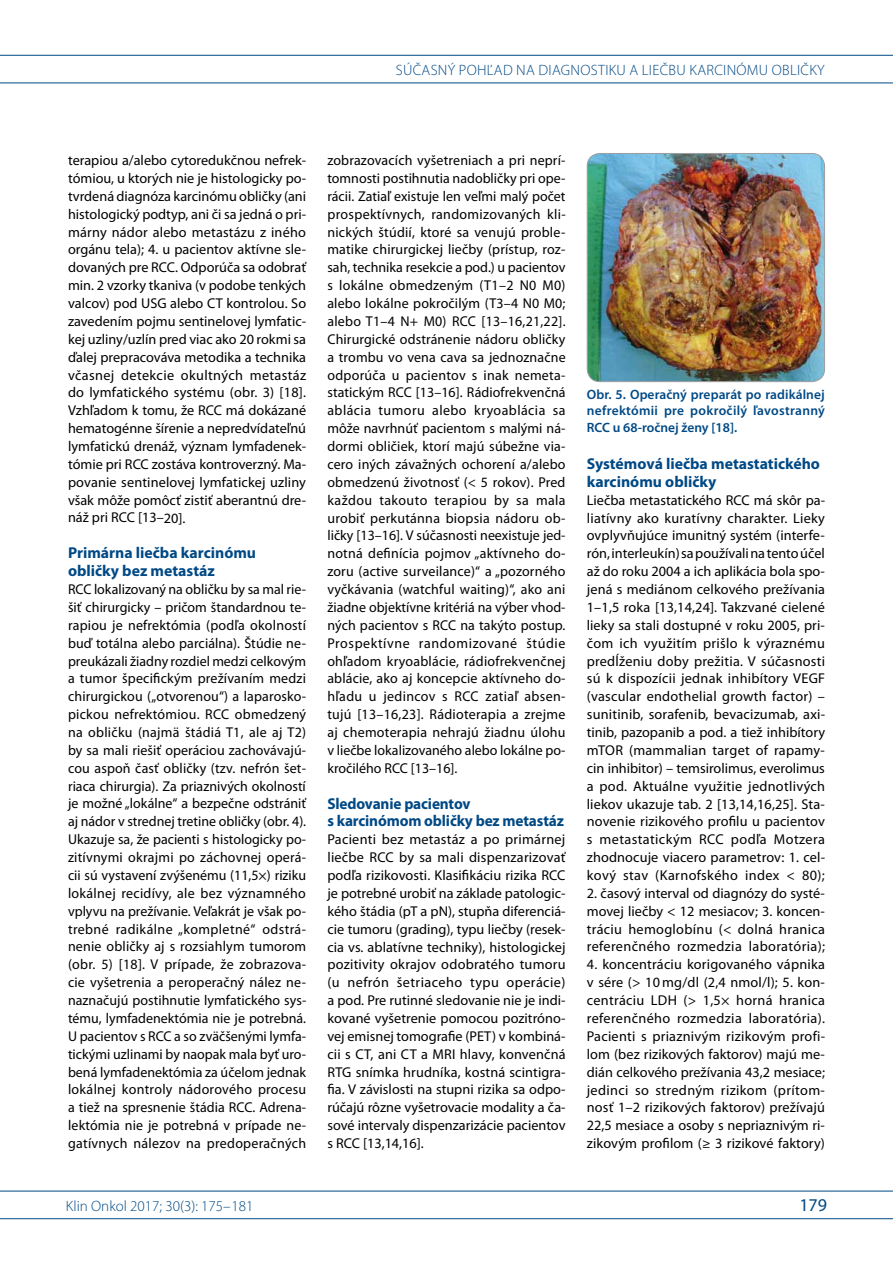
<style>
.page{position:relative;width:893px;height:1263px;background:#fff}
.page>*{position:absolute;margin:0;border:0;box-sizing:border-box;transform-origin:0 0}
.t1{font:18px "Myriad Pro";color:#004985}
.t2{font:700 15.75px/17.9px "Myriad Pro";color:#004985}
.t3{font:300 15px "Myriad Pro";letter-spacing:.02em;color:#004985}
.t4{font:300 15px "Myriad Pro";color:#004985}
.t5{font:14.25px/17.9px "Myriad Pro";letter-spacing:.01em;color:#000;text-align:justify}
.t6{font:600 13.5px/16.5px "Myriad Pro";letter-spacing:.02em;color:#004985;text-align:justify}
</style>
<div class="page">
<hr style="left:0;top:55px;width:893px;height:1px;background:#004985">
<hr style="left:0;top:83px;width:893px;height:1px;background:#004985">
<hr style="left:0;top:1191px;width:893px;height:1px;background:#004985">
<hr style="left:0;top:1218px;width:893px;height:1px;background:#004985">
<img style="left:587px;top:153px;width:238px;height:229px">
<div style="left:587px;top:153px;width:238px;height:229px;border:1px solid #9c9e9f;border-radius:13px"></div>
<p class="t3" style="left:396px;top:61px;width:193px">SÚČASNÝ POHĽAD NA DIA-GNOSTIKU</p>
<p class="t3" style="left:630px;top:61px;width:7px">ALIE</p>
<p class="t3" style="left:660px;top:61px;width:120px">ČBU KARCI NÓMU OBLI</p>
<p class="t3" style="left:801px;top:61px;width:26px">ČKY</p>
<p class="t5" style="left:68px;top:151px;width:240px">terapiou a/alebo cytoredukčnou nefrek&shy;tómiou, u ktorých nie je histologicky po&shy;tvrdená diagnóza karcinómu obličky (ani histologický podtyp, ani či sa jedná o pri&shy;márny nádor alebo metastázu z iného orgánu tela); 4. u pacientov aktívne sle&shy;dovaných pre RCC. Odporúča sa odobrať min. 2 vzorky tkaniva (v podobe tenkých valcov) pod USG alebo CT kontrolou. So zavedením pojmu sentinelovej lymfatic&shy;kej uzliny/uzlín pred viac ako 20 rokmi sa ďalej prepracováva metodika a technika včasnej detekcie okultných metastáz do lymfatického systému (obr. 3) [18].<br>Vzhľadom k tomu, že RCC má dokázané hematogénne šírenie a nepredvídateľnú lymfatickú drenáž, význam lymfadenek&shy;tómie pri RCC zostáva kontroverzný. Ma&shy;povanie sentinelovej lymfatickej uzliny však môže pomôcť zistiť aberantnú dre&shy;náž pri RCC [13–20].</p>
<p class="t2" style="left:68px;top:543px;width:190px">Primárna liečba karcinómu obličky bez metastáz</p>
<p class="t5" style="left:68px;top:580px;width:240px">RCC lokalizovaný na obličku by sa mal rie&shy;šiť chirurgicky – pričom štandardnou te&shy;rapiou je nefrektómia (podľa okolností buď totálna alebo parciálna). Štúdie ne&shy;preukázali žiadny rozdiel medzi celkovým a tumor špecifickým prežívaním medzi chirurgickou („otvorenou“) a laparosko&shy;pickou nefrektómiou. RCC obmedzený na obličku (najmä štádiá T1, ale aj T2) by sa mali riešiť operáciou zachovávajú&shy;cou aspoň časť obličky (tzv. nefrón šet&shy;riaca chirurgia). Za priaznivých okolností je možné „lokálne“ a bezpečne odstrániť aj nádor v strednej tretine obličky (obr. 4).<br>Ukazuje sa, že pacienti s histologicky po&shy;zitívnymi okrajmi po záchovnej operá&shy;cii sú vystavení zvýšenému (11,5×) riziku lokálnej recidívy, ale bez významného vplyvu na prežívanie. Veľakrát je však po&shy;trebné radikálne „kompletné“ odstrá&shy;nenie obličky aj s rozsiahlym tumorom (obr. 5) [18]. V prípade, že zobrazova&shy;cie vyšetrenia a peroperačný nález ne&shy;naznačujú postihnutie lymfatického sys&shy;tému, lymfadenektómia nie je potrebná.<br>U pacientov s RCC a so zväčšenými lymfa&shy;tickými uzlinami by naopak mala byť uro&shy;bená lymfadenektómia za účelom jednak lokálnej kontroly nádorového procesu a tiež na spresnenie štádia RCC. Adrena&shy;lektómia nie je potrebná v prípade ne&shy;gatívnych nálezov na predoperačných</p>
<p class="t5" style="left:327px;top:151px;width:240px">zobrazovacích vyšetreniach a pri neprí&shy;tomnosti postihnutia nadobličky pri ope&shy;rácii. Zatiaľ existuje len veľmi malý počet prospektívnych, randomizovaných kli&shy;nických štúdií, ktoré sa venujú proble&shy;matike chirurgickej liečby (prístup, roz&shy;sah, technika resekcie a pod.) u pacientov s lokálne obmedzeným (T1–2 N0 M0) alebo lokálne pokročilým (T3–4 N0 M0; alebo T1–4 N+ M0) RCC [13–16,21,22].<br>Chirurgické odstránenie nádoru obličky a trombu vo vena cava sa jednoznačne odporúča u pacientov s inak nemeta&shy;statickým RCC [13–16]. Rádiofrekvenčná ablácia tumoru alebo kryoablácia sa môže navrhnúť pacientom s malými ná&shy;dormi obličiek, ktorí majú súbežne via&shy;cero iných závažných ochorení a/alebo obmedzenú životnosť (&lt; 5 rokov). Pred každou takouto terapiou by sa mala urobiť perkutánna biopsia nádoru ob&shy;ličky [13–16]. V súčasnosti neexistuje jed&shy;notná definícia pojmov „aktívneho do&shy;zoru (active surveilance)“ a „pozorného vyčkávania (watchful waiting)“, ako ani žiadne objektívne kritériá na výber vhod&shy;ných pacientov s RCC na takýto postup.<br>Prospektívne randomizované štúdie ohľadom kryoablácie, rádiofrekvenčnej ablácie, ako aj koncepcie aktívneho do&shy;hľadu u jedincov s RCC zatiaľ absen&shy;tujú [13–16,23]. Rádioterapia a zrejme aj chemoterapia nehrajú žiadnu úlohu v liečbe lokalizovaného alebo lokálne po&shy;kročilého RCC [13–16].</p>
<p class="t2" style="left:327px;top:794px;width:238px">Sledovanie pacientov<br>s karcinómom obličky bez metastáz</p>
<p class="t5" style="left:327px;top:830px;width:240px">Pacienti bez metastáz a po primárnej liečbe RCC by sa mali dispenzarizovať podľa rizikovosti. Klasifikáciu rizika RCC je potrebné urobiť na základe patologic&shy;kého štádia (pT a pN), stupňa diferenciá&shy;cie tumoru (grading), typu liečby (resek&shy;cia vs. ablatívne techniky), histologickej pozitivity okrajov odobratého tumoru (u nefrón šetriaceho typu operácie) a pod. Pre rutinné sledovanie nie je indi&shy;kované vyšetrenie pomocou pozitróno&shy;vej emisnej tomografie (PET) v kombiná&shy;cii s CT, ani CT a MRI hlavy, konvenčná RTG snímka hrudníka, kostná scintigra&shy;fia. V závislosti na stupni rizika sa odpo&shy;rúčajú rôzne vyšetrovacie modality a ča&shy;sové intervaly dispenzarizácie pacientov s RCC [13,14,16].</p>
<p class="t6" style="left:587px;top:385px;width:240px">Obr. 5. Operačný preparát po radikálnej nefrektómii pre pokročilý ľavostranný RCC u 68-ročnej ženy [18].</p>
<p class="t2" style="left:587px;top:454px;width:235px">Systémová liečba metastatického karcinómu obličky</p>
<p class="t5" style="left:587px;top:491px;width:240px">Liečba metastatického RCC má skôr pa&shy;liatívny ako kuratívny charakter. Lieky ovplyvňujúce imunitný systém (interfe&shy;rón, interleukín) sa používali na tento účel až do roku 2004 a ich aplikácia bola spo&shy;jená s mediánom celkového prežívania 1–1,5 roka [13,14,24]. Takzvané cielené lieky sa stali dostupné v roku 2005, pri&shy;čom ich využitím prišlo k výraznému predĺženiu doby prežitia. V súčasnosti sú k dispozícii jednak inhibítory VEGF (vascular endothelial growth factor) – sunitinib, sorafenib, bevacizumab, axi&shy;tinib, pazopanib a pod. a tiež inhibítory mTOR (mammalian target of rapamy&shy;cin inhibitor) – temsirolimus, everolimus a pod. Aktuálne využitie jednotlivých liekov ukazuje tab. 2 [13,14,16,25]. Sta&shy;novenie rizikového profilu u pacientov s metastatickým RCC podľa Motzera zhodnocuje viacero parametrov: 1. cel&shy;kový stav (Karnofského index &lt; 80);</p>
<p class="t5" style="left:587px;top:884px;width:240px">2. časový interval od diagnózy do systé&shy;movej liečby &lt; 12 mesiacov; 3. koncen&shy;tráciu hemoglobínu (&lt; dolná hranica referenčného rozmedzia laboratória);</p>
<p class="t5" style="left:587px;top:955px;width:240px">4. koncentráciu korigovaného vápnika v sére (&gt; 10 mg/dl (2,4 nmol/l); 5. kon&shy;centráciu LDH (&gt; 1,5× horná hranica referenčného rozmedzia laboratória).<br>Pacienti s priaznivým rizikovým profi&shy;lom (bez rizikových faktorov) majú me&shy;dián celkového prežívania 43,2 mesiace; jedinci so stredným rizikom (prítom&shy;nosť 1–2 rizikových faktorov) prežívajú 22,5 mesiace a osoby s nepriaznivým ri&shy;zikovým profilom (≥ 3 rizikové faktory)</p>
<p class="t4" style="left:66px;top:1197px;width:189px">KLIN ONKOL 2017; 30(3): 175–181</p>
<p class="t1" style="left:799px;top:1194px;width:29px">179</p>
</div>
